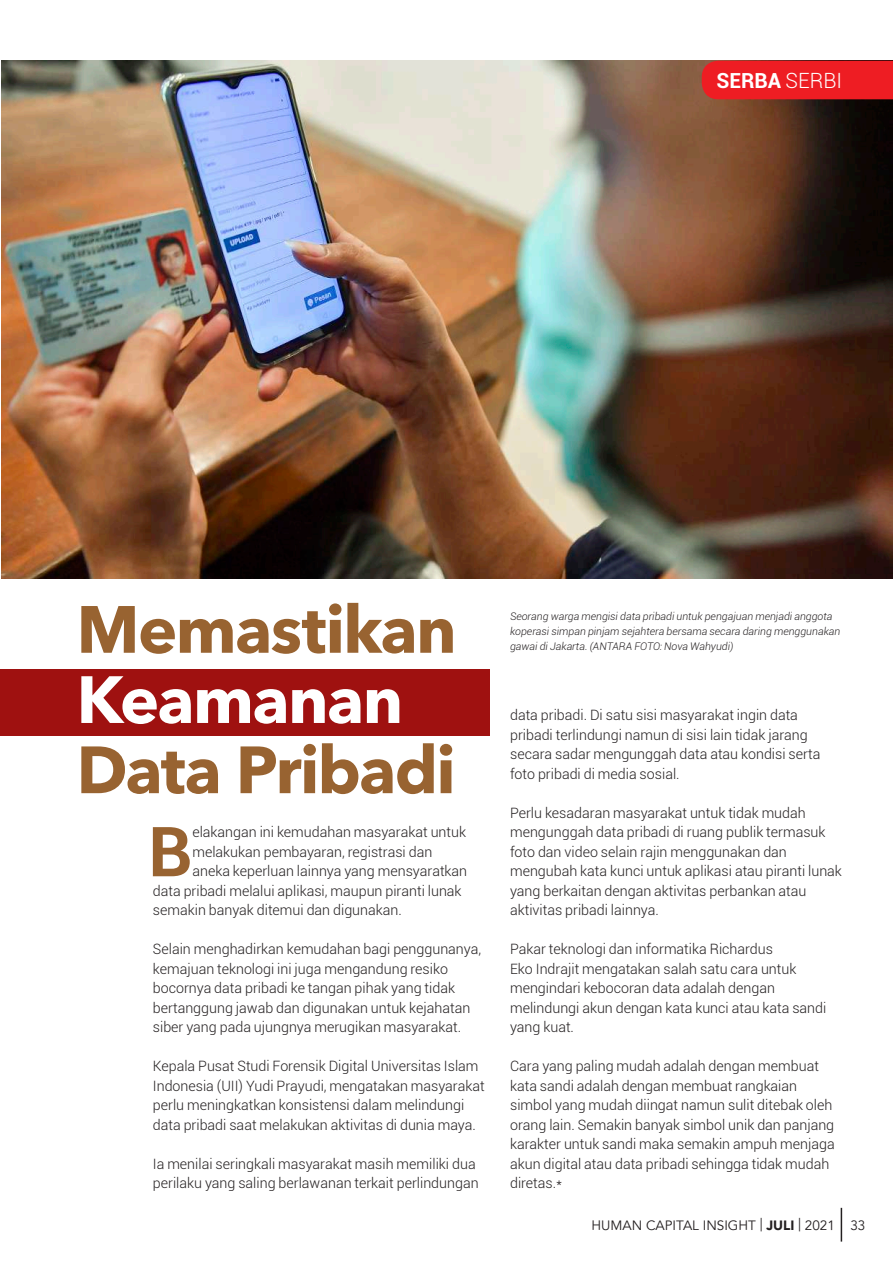
<style>
.page{position:relative;width:893px;height:1263px;background:#fff}
.page>*{position:absolute;margin:0;border:0;box-sizing:border-box;transform-origin:0 0}
.t1{font:700 69.15px "Roboto";color:#986331}
.t2{font:700 66px "Avenir Next LT Pro";letter-spacing:-.025em;color:#986331}
.t3{font:700 66px "Avenir Next LT Pro";letter-spacing:-.025em;color:#fff}
.t4{font:700 21px "Roboto";color:#fff}
.t5{font:300 14.25px/19.5px "Roboto";color:#231f20}
.t6{font:13.5px "Avenir";color:#231f20}
.t7{font:italic 300 10.5px/15px "Roboto";color:#231f20}
.s1{font-weight:300}
.s2{font-family:"Avenir LT";font-weight:900}
</style>
<div class="page">
<hr style="left:841px;top:1208px;width:1px;height:33px;background:#231f20">
<div style="left:0;top:669px;width:489px;height:67px;background:#9f1110"></div>
<img style="left:2px;top:61px;width:891px;height:518px">
<div style="left:702px;top:61px;width:191px;height:38px;background:#ee1d23"></div>
<h3 class="t4" style="left:716px;top:66px;width:127px">SERBA <span class="s1">SERBI</span></h3>
<h2 class="t2" style="left:77px;top:589px;width:382px">Memastikan</h2>
<h2 class="t3" style="left:77px;top:659px;width:328px">Keamanan</h2>
<h2 class="t2" style="left:77px;top:730px;width:381px">Data Pribadi</h2>
<h1 class="t1" style="left:148px;top:803px;width:45px">B</h1>
<p class="t5" style="left:192px;top:822px;width:275px">elakangan ini kemudahan masyarakat untuk</p>
<p class="t5" style="left:192px;top:841px;width:241px">melakukan pembayaran, registrasi dan</p>
<p class="t5" style="left:192px;top:861px;width:276px">aneka keperluan lainnya yang mensyaratkan</p>
<p class="t5" style="left:153px;top:880px;width:310px">data pribadi melalui aplikasi, maupun piranti lunak</p>
<p class="t5" style="left:153px;top:900px;width:250px">semakin banyak ditemui dan digunakan.</p>
<p class="t5" style="left:153px;top:939px;width:330px">Selain menghadirkan kemudahan bagi penggunanya, kemajuan teknologi ini juga mengandung resiko bocornya data pribadi ke tangan pihak yang tidak bertanggung jawab dan digunakan untuk kejahatan siber yang pada ujungnya merugikan masyarakat.</p>
<p class="t5" style="left:153px;top:1056px;width:333px">Kepala Pusat Studi Forensik Digital Universitas Islam Indonesia (UII) Yudi Prayudi, mengatakan masyarakat perlu meningkatkan konsistensi dalam melindungi data pribadi saat melakukan aktivitas di dunia maya.</p>
<p class="t5" style="left:153px;top:1153px;width:327px">Ia menilai seringkali masyarakat masih memiliki dua perilaku yang saling berlawanan terkait perlindungan</p>
<p class="t7" style="left:510px;top:609px;width:332px">Seorang warga mengisi data pribadi untuk pengajuan menjadi anggota koperasi simpan pinjam sejahtera bersama secara daring menggunakan gawai di Jakarta. (ANTARA FOTO: Nova Wahyudi)</p>
<p class="t5" style="left:510px;top:705px;width:312px">data pribadi. Di satu sisi masyarakat ingin data pribadi terlindungi namun di sisi lain tidak jarang secara sadar mengunggah data atau kondisi serta foto pribadi di media sosial.</p>
<p class="t5" style="left:510px;top:802px;width:333px">Perlu kesadaran masyarakat untuk tidak mudah mengunggah data pribadi di ruang publik termasuk foto dan video selain rajin menggunakan dan mengubah kata kunci untuk aplikasi atau piranti lunak yang berkaitan dengan aktivitas perbankan atau aktivitas pribadi lainnya.</p>
<p class="t5" style="left:510px;top:939px;width:318px">Pakar teknologi dan informatika Richardus<br>Eko Indrajit mengatakan salah satu cara untuk mengindari kebocoran data adalah dengan melindungi akun dengan kata kunci atau kata sandi yang kuat.</p>
<p class="t5" style="left:510px;top:1056px;width:326px">Cara yang paling mudah adalah dengan membuat kata sandi adalah dengan membuat rangkaian simbol yang mudah diingat namun sulit ditebak oleh orang lain. Semakin banyak simbol unik dan panjang karakter untuk sandi maka semakin ampuh menjaga akun digital atau data pribadi sehingga tidak mudah diretas.*</p>
<p class="t6" style="left:592px;top:1217px;width:275px">HUMAN CAPITAL INSIGHT | <span class="s2">JULI</span> | 2021 33</p>
</div>
